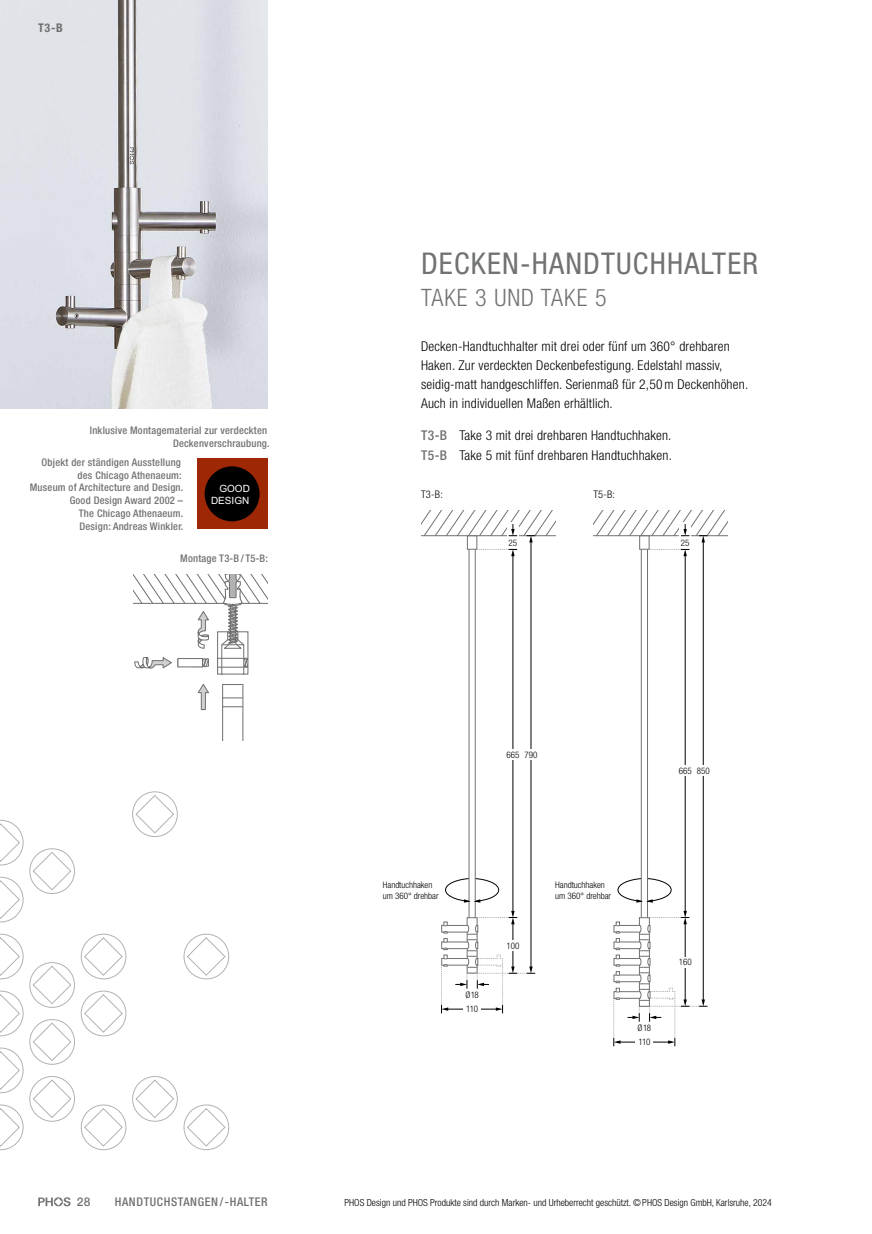
<style>
.page{position:relative;width:872px;height:1234px;background:#fff}
.page>*{position:absolute;margin:0;border:0;box-sizing:border-box;transform-origin:0 0}
.t1{font:condensed 30px "Helvetica Neue LT Std";letter-spacing:.04em;color:#717273}
.t2{font:300 condensed 24px "Helvetica Neue LT Std";letter-spacing:.04em;color:#717273}
.t3{font:300 condensed 13.5px/19.2px "Helvetica Neue LT Std";letter-spacing:.015em;color:#000}
.t4{font:500 condensed 12px "Helvetica Neue LT Std";letter-spacing:.05em;color:#717273}
.t5{font:700 condensed 12px "Helvetica Neue LT Std";color:#706f6f}
.t6{font:500 12px "Helvetica Neue LT Std";color:#717273}
.t7{font:500 condensed 10.5px/12.8px "Helvetica Neue LT Std";letter-spacing:.02em;color:#717273;text-align:right}
.t8{font:300 condensed 10.5px "Helvetica Neue LT Std";color:#000}
.t9{font:10.05px/12px "Arial";color:#fff;text-align:right}
.t10{font:300 condensed 9.75px "Helvetica Neue LT Std";color:#000}
.t11{font:300 condensed 9px/14.1px "Helvetica Neue LT Std";color:#000}
.s1{font-weight:500;color:#717273}
</style>
<div class="page">
<div style="left:197px;top:458px;width:70px;height:70px;background:#9e2705"></div>
<div style="left:205px;top:466px;width:54px;height:55px;background:#000;border-radius:50%"></div>
<img style="left:0;top:0;width:268px;height:408px">
<svg style="left:197px;top:684px;width:12px;height:25px"></svg>
<svg style="left:222px;top:684px;width:21px;height:56px"></svg>
<svg style="left:134px;top:574px;width:134px;height:100px"></svg>
<svg style="left:132px;top:791px;width:46px;height:46px"></svg>
<svg style="left:0;top:933px;width:229px;height:217px"></svg>
<svg style="left:0;top:819px;width:75px;height:103px"></svg>
<svg style="left:468px;top:535px;width:7px;height:437px"></svg>
<svg style="left:445px;top:877px;width:54px;height:25px"></svg>
<div style="left:467px;top:535px;width:10px;height:14px;background:#fff;border:1px solid #717273"></div>
<hr style="left:531px;top:542px;width:1px;height:425px;background:#000">
<svg style="left:421px;top:510px;width:134px;height:32px"></svg>
<svg style="left:477px;top:549px;width:40px;height:7px"></svg>
<hr style="left:512px;top:554px;width:1px;height:357px;background:#000">
<svg style="left:441px;top:910px;width:94px;height:103px"></svg>
<hr style="left:448px;top:1008px;width:49px;height:1px;background:#000">
<div style="left:463px;top:989px;width:17px;height:10px;background:#fff"></div>
<div style="left:463px;top:1003px;width:17px;height:10px;background:#fff"></div>
<div style="left:504px;top:749px;width:17px;height:10px;background:#fff"></div>
<div style="left:504px;top:940px;width:17px;height:10px;background:#fff"></div>
<div style="left:522px;top:749px;width:17px;height:10px;background:#fff"></div>
<hr style="left:703px;top:542px;width:1px;height:458px;background:#000">
<svg style="left:593px;top:510px;width:134px;height:32px"></svg>
<svg style="left:649px;top:549px;width:40px;height:7px"></svg>
<hr style="left:685px;top:554px;width:1px;height:357px;background:#000">
<div style="left:676px;top:765px;width:17px;height:11px;background:#fff"></div>
<div style="left:694px;top:765px;width:17px;height:11px;background:#fff"></div>
<div style="left:641px;top:535px;width:7px;height:471px;background:#fff;border:1px solid #717273"></div>
<div style="left:639px;top:535px;width:10px;height:14px;background:#fff;border:1px solid #717273"></div>
<svg style="left:613px;top:910px;width:94px;height:136px"></svg>
<svg style="left:617px;top:877px;width:54px;height:25px"></svg>
<svg style="left:38px;top:1197px;width:33px;height:8px"></svg>
<p class="t5" style="left:38px;top:20px;width:26px">T3-B</p>
<p class="t7" style="left:90px;top:423px;width:181px">Inklusive Montagematerial zur verdeckten<br>Deckenverschraubung.</p>
<p class="t7" style="left:30px;top:455px;width:155px">Objekt der ständigen Ausstellung des Chicago Athenaeum:<br>Museum of Architecture and Design.<br>Good Design Award 2002 –<br>The Chicago Athenaeum.<br>Design: Andreas Winkler.</p>
<p class="t7" style="left:180px;top:551px;width:89px">Montage T3-B /T5-B:</p>
<p class="t9" style="left:211px;top:482px;width:40px">GOOD<br>DESIGN</p>
<h1 class="t1" style="left:421px;top:246px;width:338px">DECKEN-HANDTUCHHALTER</h1>
<h2 class="t2" style="left:421px;top:284px;width:187px">TAKE 3 UND TAKE 5</h2>
<p class="t3" style="left:421px;top:336px;width:329px">Decken-Handtuchhalter mit drei oder fünf um 360° drehbaren Haken. Zur verdeckten Deckenbefestigung. Edelstahl massiv, seidig-matt handgeschliffen. Serienmaß für 2,50m Deckenhöhen.<br>Auch in individuellen Maßen erhältlich.</p>
<p class="t3" style="left:421px;top:426px;width:252px"><span class="s1">T3-B</span> Take 3 mit drei drehbaren Handtuchhaken.<br><span class="s1">T5-B</span> Take 5 mit fünf drehbaren Handtuchhaken.</p>
<p class="t8" style="left:421px;top:488px;width:23px">T3-B:</p>
<p class="t8" style="left:593px;top:488px;width:23px">T5-B:</p>
<p class="t11" style="left:508px;top:535px;width:10px">25</p>
<p class="t11" style="left:681px;top:535px;width:10px">25</p>
<p class="t11" style="left:506px;top:747px;width:14px">665</p>
<p class="t11" style="left:524px;top:747px;width:14px">790</p>
<p class="t11" style="left:678px;top:763px;width:14px">665</p>
<p class="t11" style="left:697px;top:763px;width:14px">850</p>
<p class="t11" style="left:383px;top:879px;width:57px;line-height:10.8px">Handtuchhaken um 360° drehbar</p>
<p class="t11" style="left:465px;top:987px;width:15px">Ø18<br>110</p>
<p class="t11" style="left:506px;top:938px;width:14px">100</p>
<p class="t11" style="left:555px;top:879px;width:57px;line-height:10.8px">Handtuchhaken um 360° drehbar</p>
<p class="t11" style="left:637px;top:1020px;width:15px">Ø18<br>110</p>
<p class="t11" style="left:678px;top:954px;width:14px">160</p>
<p class="t6" style="left:77px;top:1194px;width:15px">28</p>
<p class="t4" style="left:115px;top:1194px;width:154px">HANDTUCHSTANGEN/-HALTER</p>
<p class="t10" style="left:344px;top:1196px;width:429px">PHOS Design und PHOS Produkte sind durch Marken- und Urheberrecht geschützt. ©PHOS Design GmbH, Karlsruhe, 2024</p>
</div>
